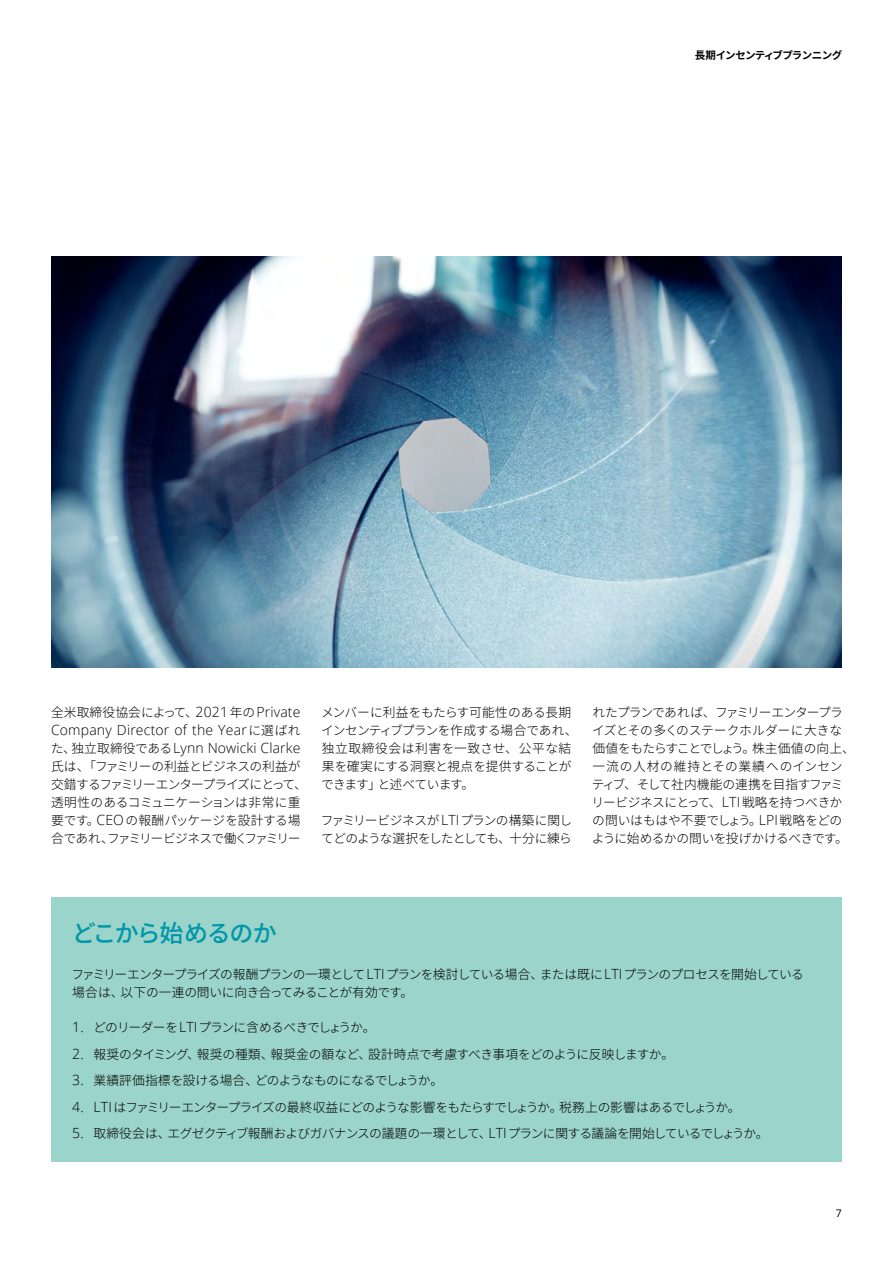
<style>
.page{position:relative;width:893px;height:1263px;background:#fff}
.page>*{position:absolute;margin:0;border:0;box-sizing:border-box;transform-origin:0 0}
.t1{font:500 24px "Noto Sans JP";letter-spacing:-.055em;color:#0097a9}
.t2{font:300 14.1px/18px "Open Sans";letter-spacing:.01em;color:#000}
.t3{font:300 12.75px/18px "Noto Sans JP";letter-spacing:-.04em;color:#000}
.t4{font:300 12.75px "Noto Sans JP";letter-spacing:-.065em;color:#000}
.t5{font:300 12.75px "Noto Sans JP";letter-spacing:-.07em;color:#000}
.t6{font:300 12.75px "Noto Sans JP";letter-spacing:.01em;color:#000}
.t7{font:700 10.5px "Noto Sans JP";letter-spacing:-.065em;color:#000}
.t8{font:10.5px "Open Sans";color:#000}
.s1{font-family:"Open Sans";font-size:14.1px}
.s2{font-family:"Noto Sans JP";font-size:12.75px}
</style>
<div class="page">
<img style="left:51px;top:256px;width:791px;height:411px">
<div style="left:51px;top:897px;width:791px;height:264px;background:#9ad4ca"></div>
<p class="t7" style="left:695px;top:50px;width:149px">長期インセンティブプランニング</p>
<p class="t6" style="left:51px;top:705px;width:251px">全米取締役協会によって、<span class="s1">2021</span>年の<span class="s1">Private</span></p>
<p class="t2" style="left:51px;top:721px;width:251px">Company Director of the Year<span class="s2">に選ばれた、独立取締役である</span>Lynn Nowicki Clarke</p>
<p class="t3" style="left:51px;top:758px;width:257px">氏は、「ファミリーの利益とビジネスの利益が交錯するファミリーエンタープライズにとって、透明性のあるコミュニケーションは非常に重要です。<span class="s1">CEO</span>の報酬パッケージを設計する場合であれ、ファミリービジネスで働くファミリー</p>
<p class="t3" style="left:321px;top:704px;width:258px">メンバーに利益をもたらす可能性のある長期インセンティブプランを作成する場合であれ、独立取締役会は利害を一致させ、公平な結果を確実にする洞察と視点を提供することができます」と述べています。</p>
<p class="t3" style="left:321px;top:812px;width:253px">ファミリービジネスが<span class="s1">LTI</span>プランの構築に関してどのような選択をしたとしても、十分に練ら</p>
<p class="t3" style="left:592px;top:704px;width:265px">れたプランであれば、ファミリーエンタープライズとその多くのステークホルダーに大きな価値をもたらすことでしょう。株主価値の向上、一流の人材の維持とその業績へのインセンティブ、そして社内機能の連携を目指すファミリービジネスにとって、<span class="s1">LTI</span> 戦略を持つべきかの問いはもはや不要でしょう。<span class="s1">LPI</span>戦略をどのように始めるかの問いを投げかけるべきです。</p>
<h1 class="t1" style="left:72px;top:919px;width:206px">どこから始めるのか</h1>
<p class="t3" style="left:71px;top:966px;width:734px">ファミリーエンタープライズの報酬プランの一環として<span class="s1">LTI</span>プランを検討している場合、または既に <span class="s1">LTI</span>プランのプロセスを開始している場合は、以下の一連の問いに向き合ってみることが有効です。</p>
<p class="t5" style="left:72px;top:1020px;width:305px"><span class="s1">1.</span> どのリーダーを<span class="s1">LTI</span>プランに含めるべきでしょうか。</p>
<p class="t3" style="left:72px;top:1045px;width:603px"><span class="s1">2.</span> 報奨のタイミング、報奨の種類、報奨金の額など、設計時点で考慮すべき事項をどのように反映しますか。</p>
<p class="t3" style="left:72px;top:1072px;width:372px"><span class="s1">3.</span> 業績評価指標を設ける場合、どのようなものになるでしょうか。</p>
<p class="t4" style="left:72px;top:1100px;width:670px"><span class="s1">4. LTI</span> はファミリーエンタープライズの最終収益にどのような影響をもたらすでしょうか。税務上の影響はあるでしょうか。</p>
<p class="t3" style="left:72px;top:1125px;width:698px"><span class="s1">5.</span> 取締役会は、エグゼクティブ報酬およびガバナンスの議題の一環として、<span class="s1">LTI</span>プランに関する議論を開始しているでしょうか。</p>
<p class="t8" style="left:836px;top:1206px;width:8px">7</p>
</div>
